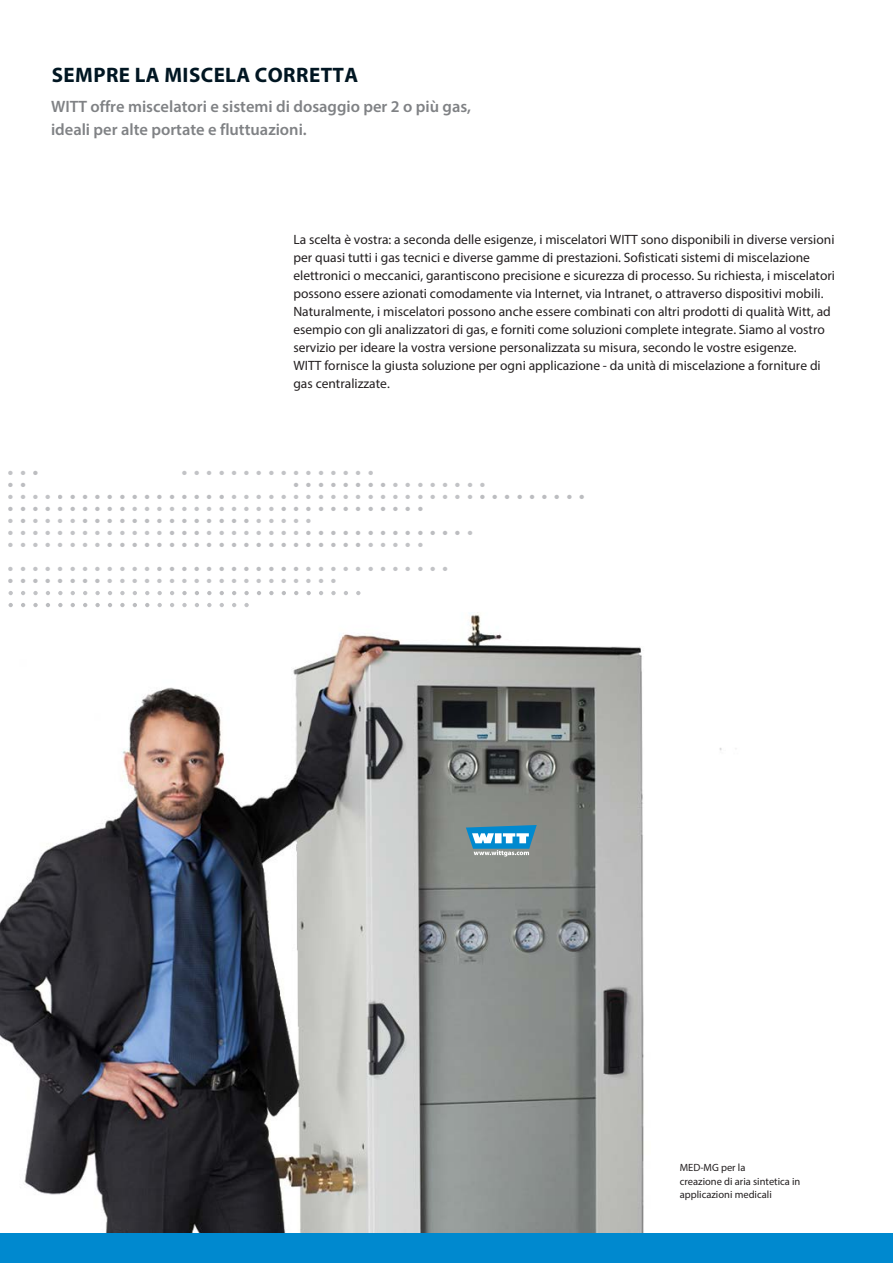
<style>
.page{position:relative;width:893px;height:1263px;background:#fff}
.page>*{position:absolute;margin:0;border:0;box-sizing:border-box;transform-origin:0 0}
.t1{font:700 21px "Myriad Pro";letter-spacing:.02em;color:#011622}
.t2{font:600 16.5px/22.5px "Myriad Pro";color:#808285}
.t3{font:13.5px/18px "Myriad Pro";color:#231f20}
.t4{font:10.5px/13.5px "Myriad Pro";color:#231f20}
.t5{font:6px "Zapf Dingbats Std";color:#bcbdc0}
.t6{font:6px "Zapf Dingbats Std";color:#c2c3c6}
</style>
<div class="page">
<img style="left:0;top:592px;width:751px;height:642px">
<svg style="left:466px;top:825px;width:71px;height:31px"></svg>
<img style="left:9px;top:591px;width:168px;height:4px">
<img style="left:182px;top:591px;width:129px;height:4px">
<img style="left:314px;top:591px;width:46px;height:4px">
<img style="left:9px;top:603px;width:140px;height:4px">
<img style="left:153px;top:603px;width:96px;height:4px">
<div style="left:0;top:1234px;width:893px;height:29px;background:#0089cf"></div>
<h1 class="t1" style="left:52px;top:61px;width:308px">SEMPRE LA MISCELA CORRETTA</h1>
<p class="t2" style="left:51px;top:95px;width:422px">WITT offre miscelatori e sistemi di dosaggio per 2 o più gas, ideali per alte portate e fluttuazioni.</p>
<p class="t5" style="left:33px;top:470px;width:6px">●</p>
<p class="t3" style="left:293px;top:230px;width:543px">La scelta è vostra: a seconda delle esigenze, i miscelatori WITT sono disponibili in diverse versioni per quasi tutti i gas tecnici e diverse gamme di prestazioni. Sofisticati sistemi di miscelazione elettronici o meccanici, garantiscono precisione e sicurezza di processo. Su richiesta, i miscelatori possono essere azionati comodamente via Internet, via Intranet, o attraverso dispositivi mobili.<br>Naturalmente, i miscelatori possono anche essere combinati con altri prodotti di qualità Witt, ad esempio con gli analizzatori di gas, e forniti come soluzioni complete integrate. Siamo al vostro servizio per ideare la vostra versione personalizzata su misura, secondo le vostre esigenze.<br>WITT fornisce la giusta soluzione per ogni applicazione - da unità di miscelazione a forniture di gas centralizzate.</p>
<p class="t6" style="left:306px;top:518px;width:6px">●</p>
<p class="t6" style="left:331px;top:578px;width:6px">●</p>
<p class="t5" style="left:579px;top:494px;width:6px">●</p>
<p class="t4" style="left:680px;top:1161px;width:122px">MED-MG per la<br>creazione di aria sintetica in applicazioni medicali</p>
</div>
